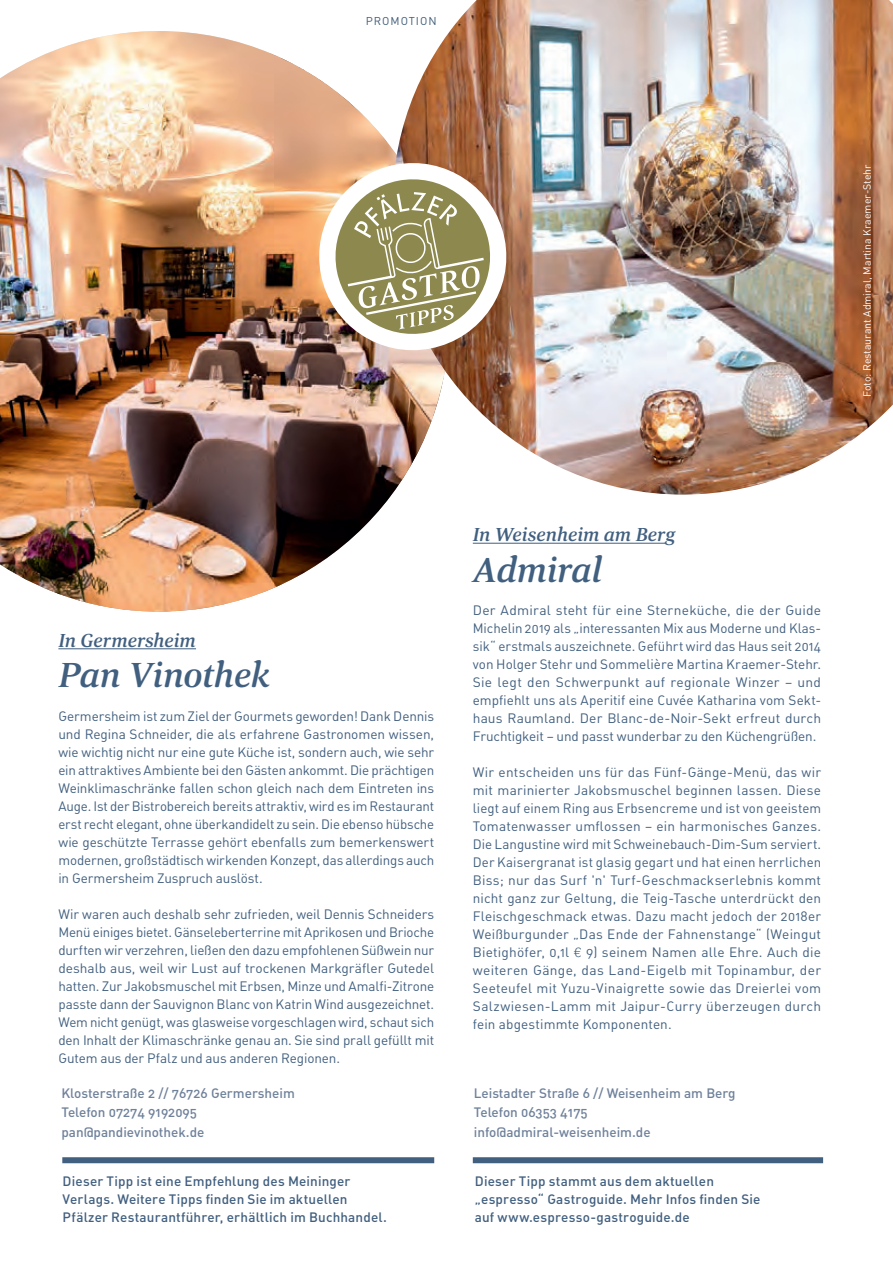
<style>
.page{position:relative;width:893px;height:1263px;background:#fff}
.page>*{position:absolute;margin:0;border:0;box-sizing:border-box;transform-origin:0 0}
.t1{font:italic 500 36px "Corda";letter-spacing:-.01em;color:#415f7f}
.t2{font:italic 500 19.5px "Corda";color:#415f7f}
.t3{font:13.5px/18px "DIN Regular Alternate";letter-spacing:-.005em;color:#415f7f;text-align:justify}
.t4{font:13.5px/18px "DIN Medium Alternate";letter-spacing:.01em;color:#415f7f}
.t5{font:13.5px/19.5px "DIN Medium Alternate";color:#6f819b}
.t6{font:11.25px "DIN";letter-spacing:.09em;color:#405d7a}
.t7{font:10.5px "DIN";color:#fff}
.s1{font-family:"Helvetica";font-weight:300}
</style>
<div class="page">
<img style="left:1px;top:31px;width:392px;height:581px">
<img style="left:393px;top:0;width:500px;height:495px">
<hr style="left:473px;top:543px;width:192px;height:1px;background:#415f7f">
<hr style="left:58px;top:648px;width:138px;height:1px;background:#415f7f">
<div style="left:473px;top:1157px;width:350px;height:6px;background:#415f7f"></div>
<div style="left:62px;top:1157px;width:372px;height:6px;background:#415f7f"></div>
<svg style="left:311px;top:155px;width:203px;height:203px"></svg>
<img style="left:0;top:0;width:1px;height:408px">
<img style="left:0;top:407px;width:1px;height:211px">
<p class="t6" style="left:366px;top:14px;width:73px">PROMOTION</p>
<p class="t7" style="left:860px;top:397px;width:234px;rotate:-90deg">Foto: Restaurant Admiral, Martina Kraemer-Stehr</p>
<h2 class="t2" style="left:58px;top:627px;width:139px">In Germersheim</h2>
<h1 class="t1" style="left:58px;top:651px;width:213px">Pan Vinothek</h1>
<p class="t3" style="left:58px;top:706px;width:377px">Germersheim ist zum Ziel der Gourmets geworden! Dank Dennis und Regina Schneider, die als erfahrene Gastronomen wissen, wie wichtig nicht nur eine gute Küche ist, sondern auch, wie sehr ein attraktives Ambiente bei den Gästen ankommt. Die prächtigen Weinklimaschränke fallen schon gleich nach dem Eintreten ins Auge. Ist der Bistrobereich bereits attraktiv, wird es im Restaurant erst recht elegant, ohne überkandidelt zu sein. Die ebenso hübsche wie geschützte Terrasse gehört ebenfalls zum bemerkenswert modernen, großstädtisch wirkenden Konzept, das allerdings auch in Germersheim Zuspruch auslöst.</p>
<p class="t3" style="left:58px;top:904px;width:377px">Wir waren auch deshalb sehr zufrieden, weil Dennis Schneiders Menü einiges bietet. Gänseleberterrine mit Aprikosen und Brioche durften wir verzehren, ließen den dazu empfohlenen Süßwein nur deshalb aus, weil wir Lust auf trockenen Markgräfler Gutedel hatten. Zur Jakobsmuschel mit Erbsen, Minze und Amalfi-Zitrone passte dann der Sauvignon Blanc von Katrin Wind ausgezeichnet.<br>Wem nicht genügt, was glasweise vorgeschlagen wird, schaut sich den Inhalt der Klimaschränke genau an. Sie sind prall gefüllt mit Gutem aus der Pfalz und aus anderen Regionen.</p>
<p class="t5" style="left:61px;top:1082px;width:235px">Klosterstraße 2 // 76726 Germersheim<br>Telefon 07274 9192095 pan@pandievinothek.de</p>
<p class="t4" style="left:63px;top:1172px;width:326px">Dieser Tipp ist eine Empfehlung des Meininger<br>Verlags. Weitere Tipps finden Sie im aktuellen<br>Pfälzer Restaurantführer, erhältlich im Buchhandel.</p>
<h2 class="t2" style="left:473px;top:522px;width:204px">In Weisenheim am Berg</h2>
<h1 class="t1" style="left:473px;top:546px;width:131px">Admiral</h1>
<p class="t3" style="left:473px;top:601px;width:350px">Der Admiral steht für eine Sterneküche, die der Guide Michelin 2019 als „interessanten Mix aus Moderne und Klas&shy;sik“ erstmals auszeichnete. Geführt wird das Haus seit 2014 von Holger Stehr und Sommelière Martina Kraemer-Stehr.<br>Sie legt den Schwerpunkt auf regionale Winzer – und empfiehlt uns als Aperitif eine Cuvée Katharina vom Sekt&shy;haus Raumland. Der Blanc-de-Noir-Sekt erfreut durch Fruchtigkeit – und passt wunderbar zu den Küchengrüßen.</p>
<p class="t3" style="left:473px;top:763px;width:350px">Wir entscheiden uns für das Fünf-Gänge-Menü, das wir mit marinierter Jakobsmuschel beginnen lassen. Diese liegt auf einem Ring aus Erbsencreme und ist von geeistem Tomatenwasser umflossen – ein harmonisches Ganzes.<br>Die Langustine wird mit Schweinebauch-Dim-Sum serviert.<br>Der Kaisergranat ist glasig gegart und hat einen herrlichen Biss; nur das Surf 'n' Turf-Geschmackserlebnis kommt nicht ganz zur Geltung, die Teig-Tasche unterdrückt den Fleischgeschmack etwas. Dazu macht jedoch der 2018er Weißburgunder „Das Ende der Fahnenstange“ (Weingut Bietighöfer, 0,1l <span class="s1">€</span> 9) seinem Namen alle Ehre. Auch die weiteren Gänge, das Land-Eigelb mit Topinambur, der Seeteufel mit Yuzu-Vinaigrette sowie das Dreierlei vom Salzwiesen-Lamm mit Jaipur-Curry überzeugen durch fein abgestimmte Komponenten.</p>
<p class="t5" style="left:474px;top:1082px;width:263px">Leistadter Straße 6 // Weisenheim am Berg<br>Telefon 06353 4175 info@admiral-weisenheim.de</p>
<p class="t4" style="left:475px;top:1172px;width:287px">Dieser Tipp stammt aus dem aktuellen „espresso“ Gastroguide. Mehr Infos finden Sie auf www.espresso-gastroguide.de</p>
</div>
